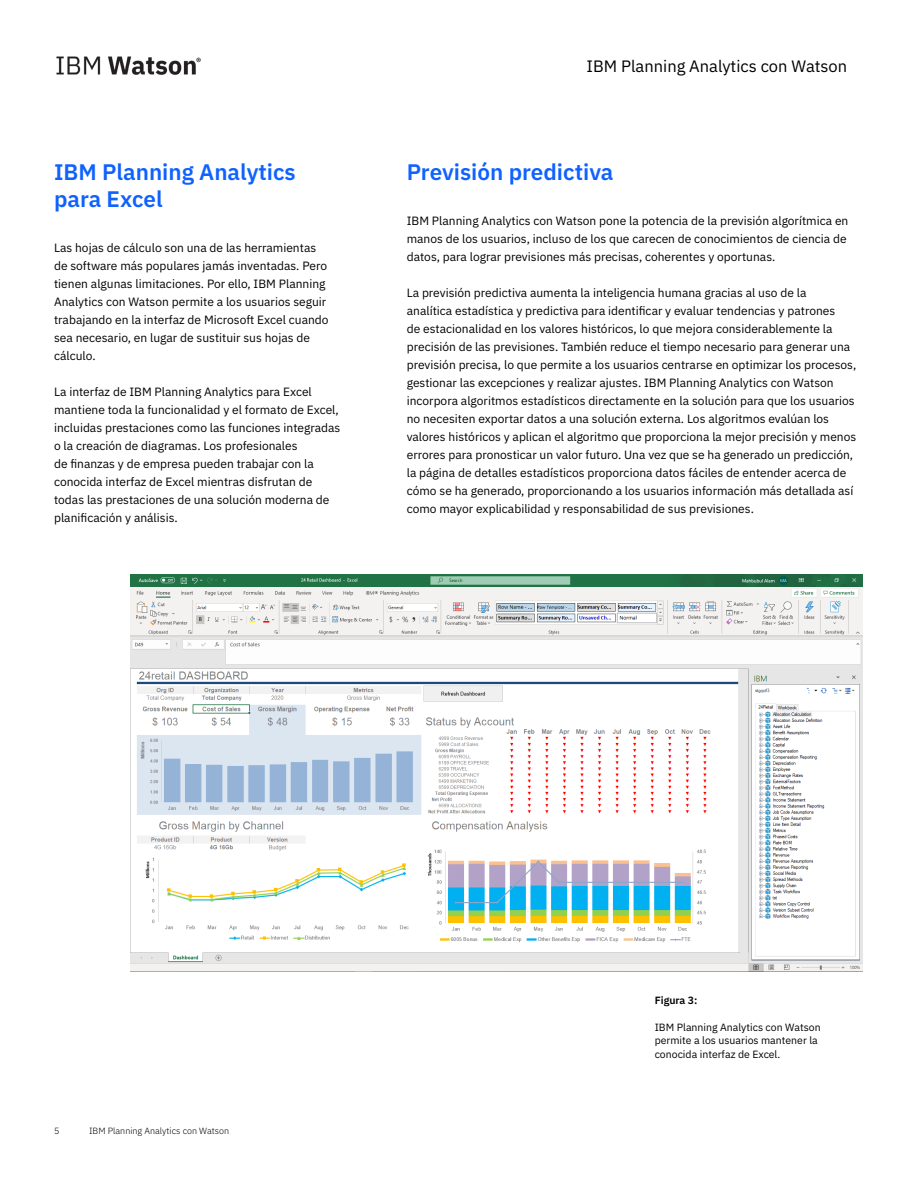
<style>
.page{position:relative;width:918px;height:1188px;background:#fff}
.page>*{position:absolute;margin:0;border:0;box-sizing:border-box;transform-origin:0 0}
.H2_Plex_Black_18{font:600 22.5px/27px "IBM Plex Sans";color:#0f62fe}
.RS_Body{font:16.5px "IBM Plex Sans";color:#000}
.RS_Body-2{font:12px/18px "IBM Plex Sans";color:#000}
.Copyright_7_9{font:10.5px/13.5px "IBM Plex Sans";color:#000}
.Copyright_7_9-2{font:600 10.5px "IBM Plex Sans";color:#000}
.Copyright_7_9-3{font:300 9px "IBM Plex Sans";color:#000}
</style>
<div class="page">
<img style="left:56px;top:56px;width:145px;height:19px">
<img style="left:130px;top:575px;width:733px;height:397px">
<p class="H2_Plex_Black_18" style="left:54px;top:157px;width:243px">IBM Planning Analytics para Excel</p>
<p class="RS_Body-2" style="left:54px;top:238px;width:276px">Las hojas de cálculo son una de las herramientas de software más populares jamás inventadas. Pero tienen algunas limitaciones. Por ello, IBM Planning Analytics con Watson permite a los usuarios seguir trabajando en la interfaz de Microsoft Excel cuando sea necesario, en lugar de sustituir sus hojas de cálculo.</p>
<p class="RS_Body-2" style="left:54px;top:382px;width:288px">La interfaz de IBM Planning Analytics para Excel mantiene toda la funcionalidad y el formato de Excel, incluidas prestaciones como las funciones integradas o la creación de diagramas. Los profesionales<br>de finanzas y de empresa pueden trabajar con la conocida interfaz de Excel mientras disfrutan de todas las prestaciones de una solución moderna de planificación y análisis.</p>
<p class="RS_Body" style="left:586px;top:54px;width:262px">IBM Planning Analytics con Watson</p>
<p class="H2_Plex_Black_18" style="left:407px;top:157px;width:208px">Previsión predictiva</p>
<p class="RS_Body-2" style="left:407px;top:211px;width:443px">IBM Planning Analytics con Watson pone la potencia de la previsión algorítmica en manos de los usuarios, incluso de los que carecen de conocimientos de ciencia de datos, para lograr previsiones más precisas, coherentes y oportunas.</p>
<p class="RS_Body-2" style="left:407px;top:283px;width:451px">La previsión predictiva aumenta la inteligencia humana gracias al uso de la<br>analítica estadística y predictiva para identificar y evaluar tendencias y patrones<br>de estacionalidad en los valores históricos, lo que mejora considerablemente la precisión de las previsiones. También reduce el tiempo necesario para generar una previsión precisa, lo que permite a los usuarios centrarse en optimizar los procesos, gestionar las excepciones y realizar ajustes. IBM Planning Analytics con Watson incorpora algoritmos estadísticos directamente en la solución para que los usuarios no necesiten exportar datos a una solución externa. Los algoritmos evalúan los valores históricos y aplican el algoritmo que proporciona la mejor precisión y menos errores para pronosticar un valor futuro. Una vez que se ha generado un predicción, la página de detalles estadísticos proporciona datos fáciles de entender acerca de cómo se ha generado, proporcionando a los usuarios información más detallada así como mayor explicabilidad y responsabilidad de sus previsiones.</p>
<p class="Copyright_7_9-3" style="left:54px;top:1124px;width:7px">5</p>
<p class="Copyright_7_9-3" style="left:89px;top:1124px;width:142px">IBM Planning Analytics con Watson</p>
<p class="Copyright_7_9-2" style="left:655px;top:992px;width:44px">Figura 3:</p>
<p class="Copyright_7_9" style="left:655px;top:1019px;width:167px">IBM Planning Analytics con Watson permite a los usuarios mantener la conocida interfaz de Excel.</p>
</div>
